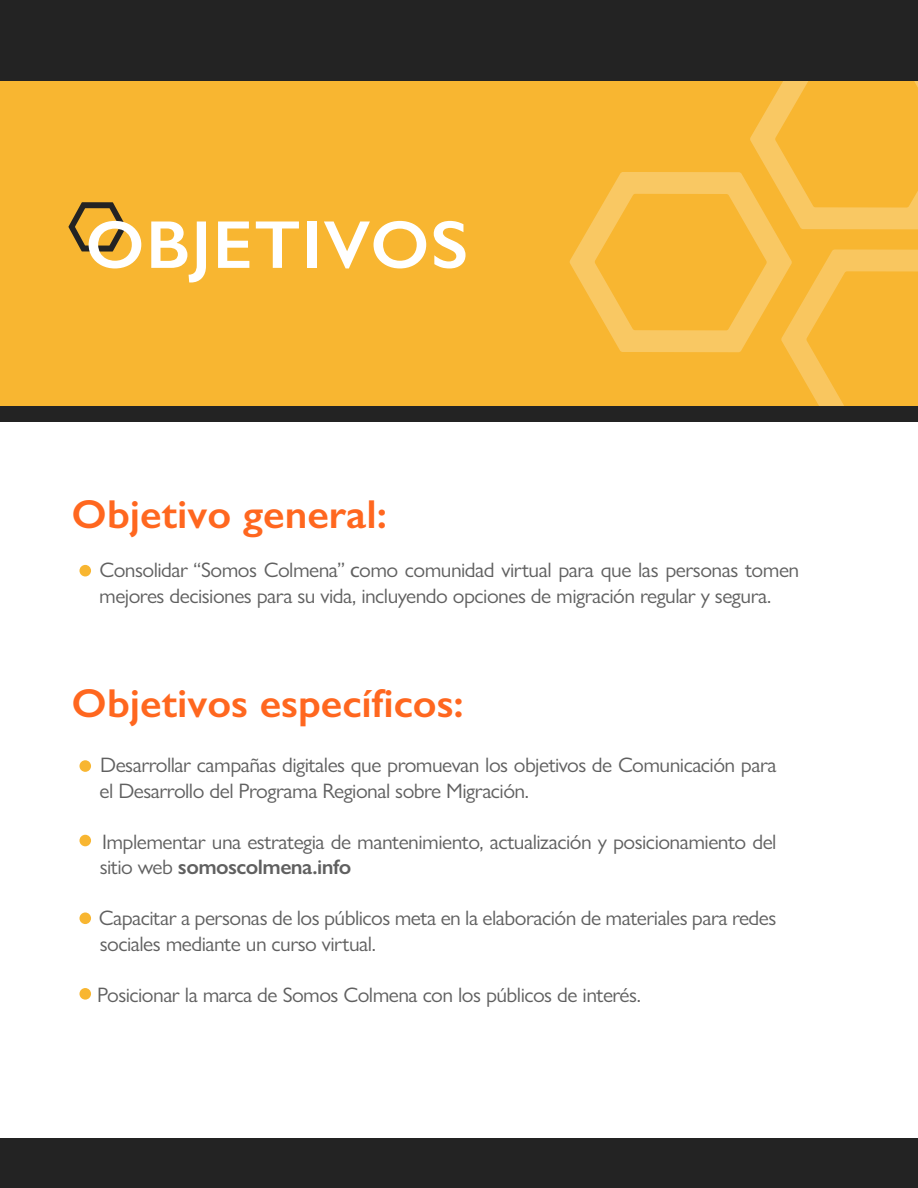
<style>
.page{position:relative;width:918px;height:1188px;background:#fff}
.page>*{position:absolute;margin:0;border:0;box-sizing:border-box;transform-origin:0 0}
.t1{font:600 67.95px "Gill Sans";letter-spacing:.02em;color:#fff}
.t2{font:600 40.5px "Gill Sans";color:#ff671f}
.t3{font:21px/25.5px "Gill Sans Nova";letter-spacing:-.025em;color:#606060}
.s1{font-family:"Myriad Pro"}
.s2{font-weight:600}
</style>
<div class="page">
<div style="left:0;top:70px;width:918px;height:351px;background:#f8b631"></div>
<svg style="left:570px;top:81px;width:348px;height:341px"></svg>
<div style="left:0;top:406px;width:918px;height:15px;background:#232323"></div>
<svg style="left:68px;top:202px;width:58px;height:50px"></svg>
<div style="left:0;top:0;width:918px;height:81px;background:#232323"></div>
<div style="left:79px;top:565px;width:12px;height:11px;background:#f8b631;border-radius:50%"></div>
<div style="left:79px;top:760px;width:12px;height:12px;background:#f8b631;border-radius:50%"></div>
<div style="left:79px;top:835px;width:12px;height:11px;background:#f8b631;border-radius:50%"></div>
<div style="left:79px;top:912px;width:12px;height:12px;background:#f8b631;border-radius:50%"></div>
<div style="left:79px;top:988px;width:12px;height:12px;background:#f8b631;border-radius:50%"></div>
<div style="left:0;top:1139px;width:918px;height:49px;background:#232323"></div>
<h1 class="t1" style="left:85px;top:204px;width:385px">OBJETIVOS</h1>
<h2 class="t2" style="left:72px;top:490px;width:317px">Objetivo general:</h2>
<p class="t3" style="left:99px;top:557px;width:702px">Consolidar “Somos Colmena” <span class="s1">c</span>omo comunidad virtual para que las personas tomen mejores decisiones para su vida, incluyendo opciones de migración regular y segura.</p>
<h2 class="t2" style="left:72px;top:679px;width:394px">Objetivos específicos:</h2>
<p class="t3" style="left:100px;top:752px;width:679px">Desarrollar campañas digitales que promuevan los objetivos de Comunicación para el Desarrollo del Programa Regional sobre Migración.</p>
<p class="t3" style="left:100px;top:829px;width:678px">Implementar una estrategia de mantenimiento, actualización y posicionamiento del sitio web <span class="s2">somoscolmena.info</span></p>
<p class="t3" style="left:99px;top:905px;width:679px">Capacitar a personas de los públicos meta en la elaboración de materiales para redes sociales mediante un curso virtual.</p>
<p class="t3" style="left:97px;top:982px;width:546px">Posicionar la marca de Somos Colmena con los públicos de interés.</p>
</div>
